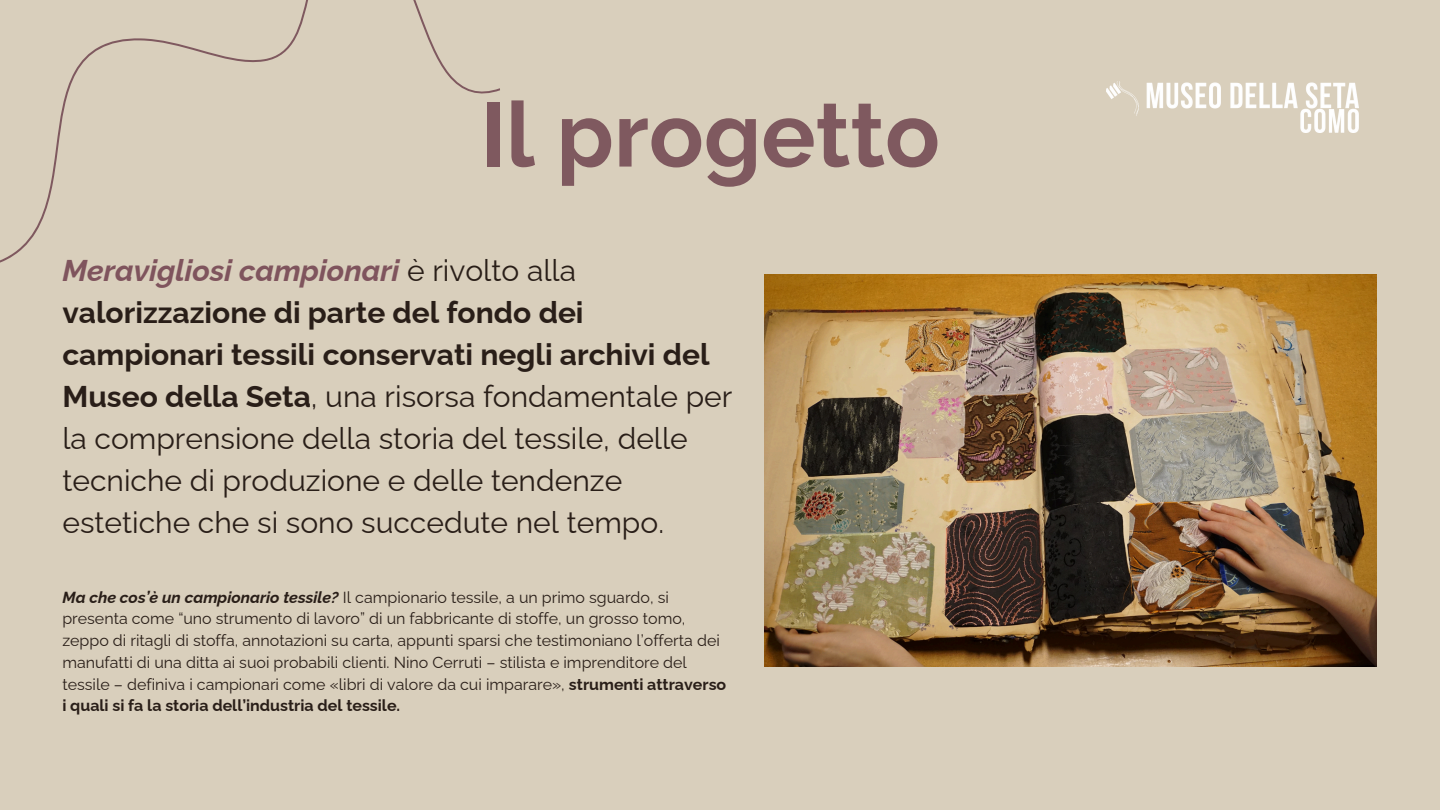
<style>
.page{position:relative;width:1440px;height:810px;background:#d9cfbc}
.page>*{position:absolute;margin:0;border:0;box-sizing:border-box;transform-origin:0 0}
.t1{font:700 90.6px "Raleway";color:#7f595f}
.t2{font:30px/42px "Raleway";color:#291e18}
.t3{font:16px/21.8px "Raleway";color:#291e18}
.s1{font-weight:700;font-style:italic;color:#7f545d}
.s2{font-weight:700}
.s3{font-weight:700;font-style:italic}
</style>
<div class="page">
<svg style="left:0;top:0;width:500px;height:263px"></svg>
<img style="left:1107px;top:81px;width:252px;height:52px">
<img style="left:765px;top:274px;width:612px;height:392px">
<h1 class="t1" style="left:480px;top:81px;width:461px">Il progetto</h1>
<p class="t2" style="left:62px;top:249px;width:672px"><span class="s1">Meravigliosi campionari</span> è rivolto alla <span class="s2">valorizzazione di parte del fondo dei campionari tessili conservati negli archivi del Museo della Seta</span>, una risorsa fondamentale per la comprensione della storia del tessile, delle tecniche di produzione e delle tendenze estetiche che si sono succedute nel tempo.</p>
<h2 class="t3" style="left:62px;top:586px;width:665px"><span class="s3">Ma che cos’è un campionario tessile?</span> Il campionario tessile, a un primo sguardo, si presenta come “uno strumento di lavoro” di un fabbricante di stoffe, un grosso tomo, zeppo di ritagli di stoffa, annotazioni su carta, appunti sparsi che testimoniano l’offerta dei manufatti di una ditta ai suoi probabili clienti. Nino Cerruti – stilista e imprenditore del tessile – definiva i campionari come «libri di valore da cui imparare», <span class="s2">strumenti attraverso i quali si fa la storia dell’industria del tessile.</span></h2>
</div>
